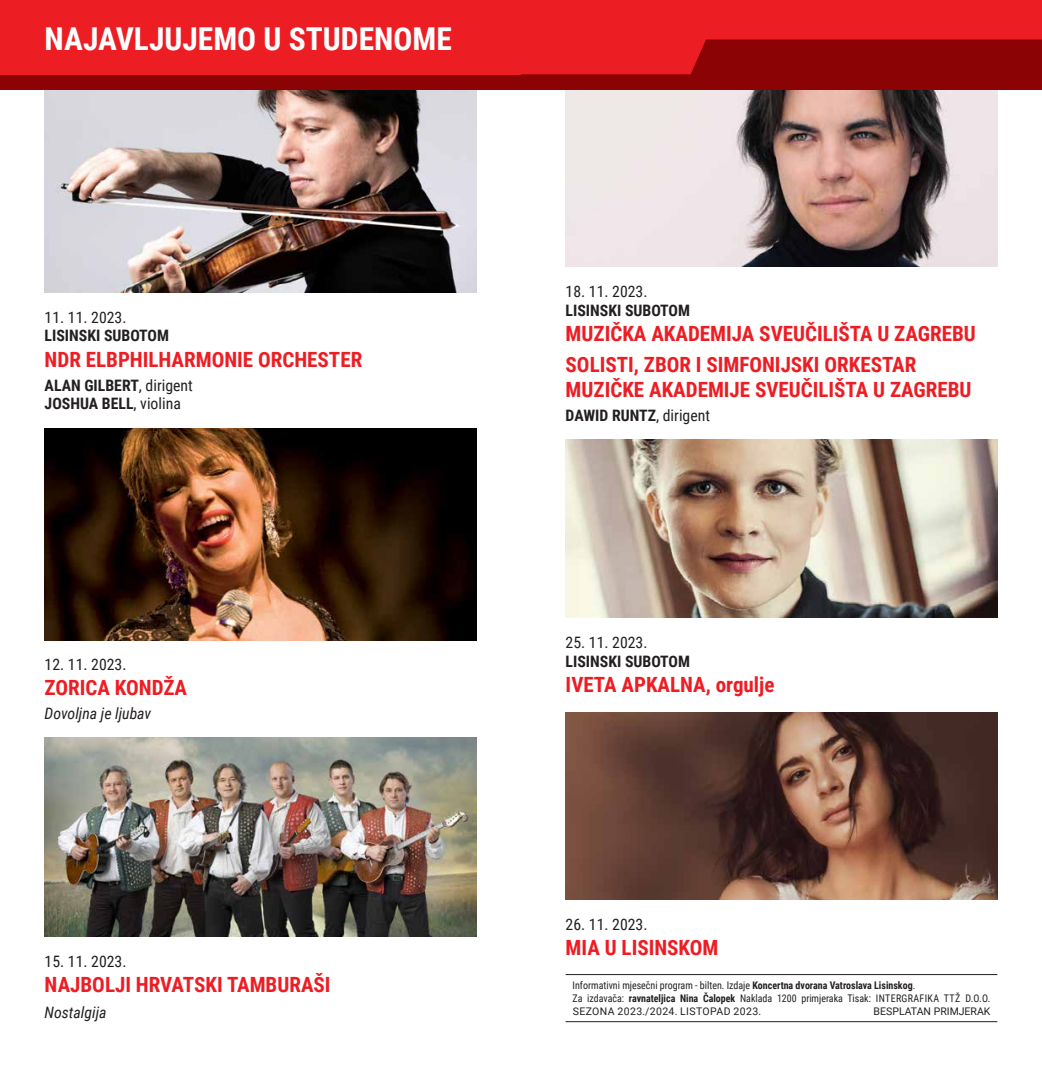
<style>
.page{position:relative;width:1042px;height:1067px;background:#fff}
.page>*{position:absolute;margin:0;border:0;box-sizing:border-box;transform-origin:0 0}
.t1{font:700 31.5px "Roboto Condensed";color:#fff}
.t2{font:700 21px/30.1px "Roboto Condensed";color:#ed1d24}
.t3{font:700 15.75px/18.9px "Roboto Condensed";color:#231f20}
.t4{font:15.75px "Roboto Condensed";color:#231f20}
.t5{font:italic 15.75px "Roboto Condensed";color:#231f20}
.t6{font:10.5px/12.6px "Roboto Condensed";color:#231f20;scale:.95 1}
.t7{font:10.5px "Roboto";letter-spacing:.02em;color:#231f20}
.t8{font:10.5px "Roboto";color:#231f20}
.s1{font-weight:400}
.s2{font-weight:700}
</style>
<div class="page">
<img style="left:45px;top:89px;width:431px;height:204px">
<img style="left:566px;top:89px;width:431px;height:177px">
<div style="left:0;top:0;width:521px;height:89px;background:#8b0304"></div>
<div style="left:521px;top:0;width:521px;height:89px;background:#8b0304"></div>
<svg style="left:521px;top:0;width:521px;height:74px"></svg>
<div style="left:0;top:0;width:521px;height:74px;background:#ed1d24"></div>
<img style="left:45px;top:428px;width:431px;height:212px">
<img style="left:45px;top:737px;width:431px;height:199px">
<img style="left:566px;top:439px;width:431px;height:178px">
<img style="left:566px;top:712px;width:431px;height:187px">
<hr style="left:566px;top:974px;width:431px;height:1px;background:#231f20">
<hr style="left:566px;top:1021px;width:431px;height:1px;background:#231f20">
<h1 class="t1" style="left:45px;top:17px;width:409px">NAJAVLJUJEMO U STUDENOME</h1>
<p class="t4" style="left:45px;top:306px;width:83px">11. 11. 2023.</p>
<p class="t3" style="left:45px;top:326px;width:126px">LISINSKI SUBOTOM</p>
<p class="t2" style="left:45px;top:343px;width:319px">NDR ELBPHILHARMONIE ORCHESTER</p>
<p class="t3" style="left:45px;top:375px;width:150px">ALAN GILBERT<span class="s1">, dirigent<br></span>JOSHUA BELL<span class="s1">, violina</span></p>
<p class="t4" style="left:45px;top:653px;width:83px">12. 11. 2023.</p>
<p class="t2" style="left:45px;top:672px;width:144px">ZORICA KONDŽA</p>
<p class="t5" style="left:45px;top:702px;width:108px">Dovoljna je ljubav</p>
<p class="t4" style="left:45px;top:950px;width:83px">15. 11. 2023.</p>
<p class="t2" style="left:45px;top:968px;width:287px">NAJBOLJI HRVATSKI TAMBURAŠI</p>
<p class="t5" style="left:45px;top:1001px;width:63px">Nostalgija</p>
<p class="t4" style="left:566px;top:281px;width:83px">18. 11. 2023.</p>
<p class="t3" style="left:566px;top:300px;width:126px">LISINSKI SUBOTOM</p>
<p class="t2" style="left:566px;top:318px;width:412px">MUZIČKA AKADEMIJA SVEUČILIŠTA U ZAGREBU<br>SOLISTI, ZBOR I SIMFONIJSKI ORKESTAR</p>
<p class="t2" style="left:566px;top:373px;width:407px">MUZIČKE AKADEMIJE SVEUČILIŠTA U ZAGREBU</p>
<p class="t3" style="left:566px;top:405px;width:146px">DAWID RUNTZ<span class="s1">, dirigent</span></p>
<p class="t4" style="left:566px;top:631px;width:83px">25. 11. 2023.</p>
<p class="t3" style="left:566px;top:651px;width:126px">LISINSKI SUBOTOM</p>
<p class="t2" style="left:566px;top:668px;width:210px">IVETA APKALNA, orgulje</p>
<p class="t4" style="left:566px;top:913px;width:83px">26. 11. 2023.</p>
<p class="t2" style="left:566px;top:932px;width:154px">MIA U LISINSKOM</p>
<p class="t6" style="left:573px;top:979px;width:441px">Informativni mjesečni program - bilten. Izdaje <span class="s2">Koncertna dvorana Vatroslava Lisinskog</span>.<br>Za izdavača: <span class="s2">ravnateljica Nina Čalopek</span> Naklada 1200 primjeraka Tisak: INTERGRAFIKA TTŽ D.O.O.</p>
<p class="t7" style="left:573px;top:1003px;width:190px">SEZONA 2023./2024. LISTOPAD 2023.</p>
<p class="t8" style="left:873px;top:1003px;width:118px">BESPLATAN PRIMJERAK</p>
</div>
